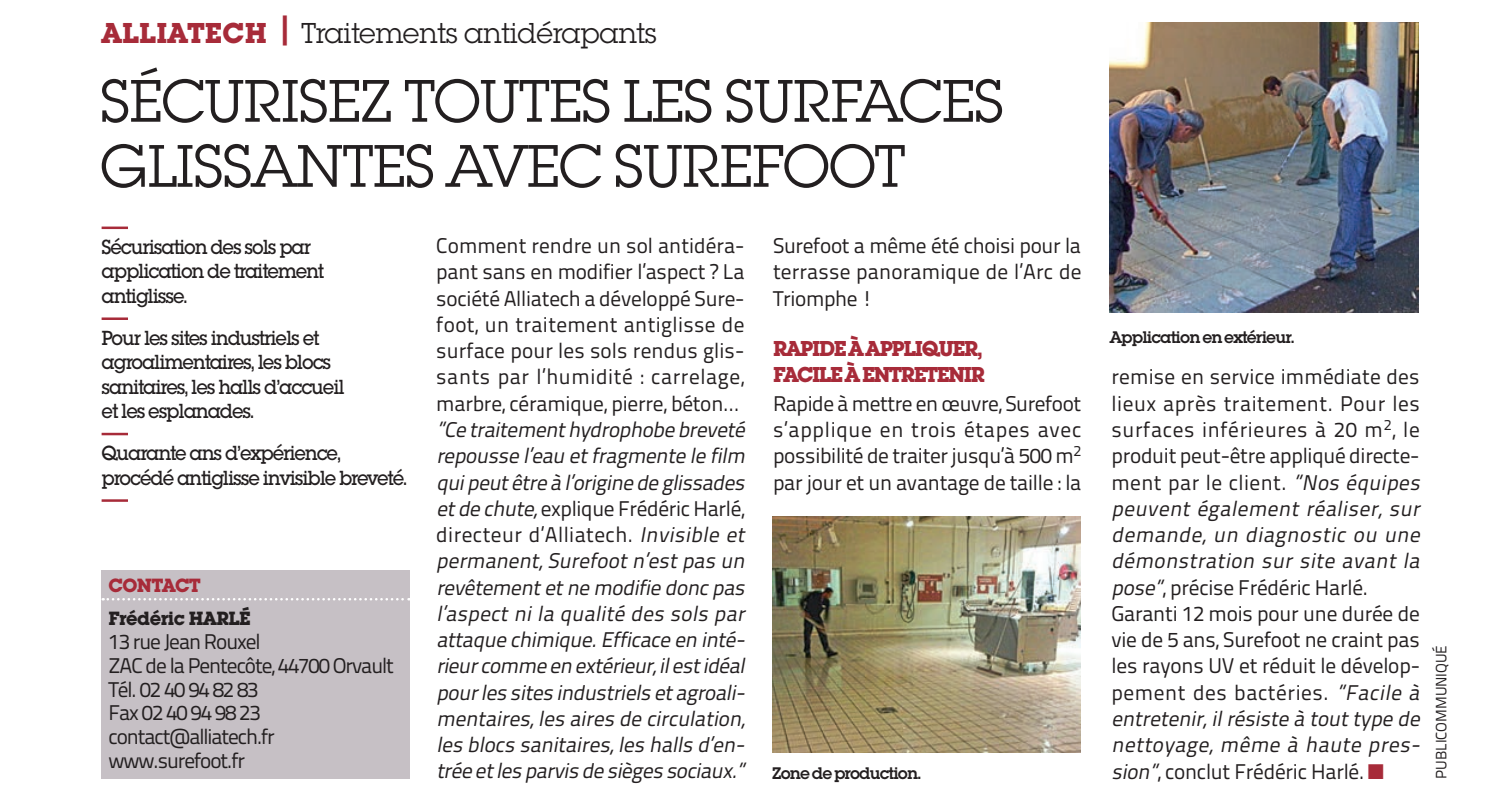
<style>
.page{position:relative;width:1491px;height:811px;background:#fff}
.page>*{position:absolute;margin:0;border:0;box-sizing:border-box;transform-origin:0 0}
.t1{font:62.5px/65px "Lubalin Graph EF";letter-spacing:-.03em;color:#231f20}
.t2{font:30px "Lubalin Graph EF";letter-spacing:-.03em;color:#231f20}
.t3{font:700 22.5px/26.2px "Lubalin Graph EF";letter-spacing:-.06em;color:#a72b39}
.t4{font:21.25px/26.2px "Titillium Text 22 L 400 wt";letter-spacing:-.01em;color:#231f20;text-align:justify}
.t5{font:italic 21.25px/26.2px "Titillium Text 22 L 400 wt";color:#231f20}
.t6{font:500 21.25px/24.2px "Lubalin Graph EF";letter-spacing:-.055em;color:#231f20;scale:.95 1}
.t7{font:21.25px/23.8px "Titillium Text 22 L 400 wt";letter-spacing:-.05em;color:#231f20}
.t8{font:700 20px "Lubalin Graph EF";letter-spacing:-.025em;color:#231f20}
.t9{font:700 20px "Lubalin Graph EF";letter-spacing:-.025em;color:#a72b39}
.t10{font:600 17.5px "Lubalin Graph EF";letter-spacing:-.05em;color:#231f20}
.t11{font:15px "Titillium Text 22 L 400 wt";color:#231f20}
.s1{font-weight:700;color:#a72b39}
.s2{font-style:normal}
.s3{font-style:italic}
.s4{color:#a72b39}
</style>
<div class="page">
<hr style="left:102px;top:226px;width:26px;height:3px;background:#a72b39">
<hr style="left:102px;top:317px;width:26px;height:3px;background:#a72b39">
<hr style="left:102px;top:432px;width:26px;height:3px;background:#a72b39">
<hr style="left:102px;top:499px;width:26px;height:2px;background:#a72b39">
<div style="left:101px;top:570px;width:309px;height:208px;background:#c6c0c5"></div>
<svg style="left:103px;top:598px;width:306px;height:2px"></svg>
<img style="left:772px;top:516px;width:308px;height:236px">
<img style="left:1109px;top:22px;width:309px;height:290px">
<h2 class="t2" style="left:101px;top:16px;width:557px"><span class="s1">ALLIATECH </span><sup>|</sup> Traitements antidérapants</h2>
<h1 class="t1" style="left:100px;top:69px;width:906px">SÉCURISEZ TOUTES LES SURFACES<br>GLISSANTES AVEC SUREFOOT</h1>
<p class="t6" style="left:102px;top:234px;width:236px">Sécurisation des sols par application de traitement antiglisse.</p>
<p class="t6" style="left:102px;top:325px;width:257px">Pour les sites industriels et agroalimentaires, les blocs sanitaires, les halls d’accueil et les esplanades.</p>
<p class="t6" style="left:102px;top:440px;width:323px">Quarante ans d’expérience, procédé antiglisse invisible breveté.</p>
<p class="t9" style="left:108px;top:572px;width:93px">CONTACT</p>
<p class="t8" style="left:108px;top:606px;width:144px">Frédéric HARLÉ</p>
<p class="t7" style="left:108px;top:628px;width:287px">13 rue Jean Rouxel<br>ZAC de la Pentecôte, 44700 Orvault<br>Tél. 02 40 94 82 83<br>Fax 02 40 94 98 23 contact@alliatech.fr www.surefoot.fr</p>
<p class="t4" style="left:436px;top:231px;width:310px">Comment rendre un sol antidéra&shy;pant sans en modifier l’aspect ? La société Alliatech a développé Sure&shy;foot, un traitement antiglisse de surface pour les sols rendus glis&shy;sants par l’humidité : carrelage, marbre, céramique, pierre, béton…</p>
<p class="t5" style="left:436px;top:415px;width:315px">”Ce traitementhydrophobe breveté repousse l’eau etfragmente le film quipeutêtre à l’origine de glissades etde chute,<span class="s2">explique Frédéric Harlé, directeur d’Alliatech.</span> Invisible et permanent,Surefootn’estpas un revêtementetne modifie doncpas l’aspectnila qualité des sols par attaque chimique.Efficace en inté&shy;rieurcommeen extérieur,ilestidéal pourlessitesindustrielsetagroali&shy;mentaires,les aires de circulation, les blocs sanitaires,les halls d’en&shy;tréeetlesparvisdesiègessociaux.”</p>
<p class="t4" style="left:773px;top:231px;width:310px">Surefoot a même été choisi pour la terrasse panoramique de l’Arc de Triomphe !</p>
<p class="t3" style="left:773px;top:334px;width:214px">RAPIDE À APPLIQUER,<br>FACILE À ENTRETENIR</p>
<p class="t4" style="left:773px;top:389px;width:310px">Rapide à mettre en œuvre, Surefoot s’applique en trois étapes avec possibilité de traiter jusqu’à 500 m<sup>2 </sup>par jour et un avantage de taille : la</p>
<p class="t10" style="left:772px;top:761px;width:151px">Zone de production.</p>
<p class="t10" style="left:1109px;top:327px;width:186px">Application en extérieur.</p>
<p class="t4" style="left:1111px;top:362px;width:315px;text-align:left">remise en service immédiate des lieux après traitement. Pour les surfaces inférieures à 20 m<sup>2</sup>, le produit peut-être appliqué directe&shy;ment par le client. <span class="s3">”Nos équipes peuvent également réaliser, sur demande, un diagnostic ou une démonstration sur site avant la pose”</span>, précise Frédéric Harlé.<br>Garanti 12 mois pour une durée de vie de 5 ans, Surefoot ne craint pas les rayons UV et réduit le dévelop&shy;pement des bactéries. <span class="s3">”Facile à entretenir,ilrésiste à touttype de nettoyage, même à haute pres&shy;sion”</span>, conclut Frédéric Harlé. <span class="s4">■</span></p>
<p class="t11" style="left:1430px;top:778px;width:135px;rotate:-90deg">PUBLICOMMUNIQUÉ</p>
</div>
